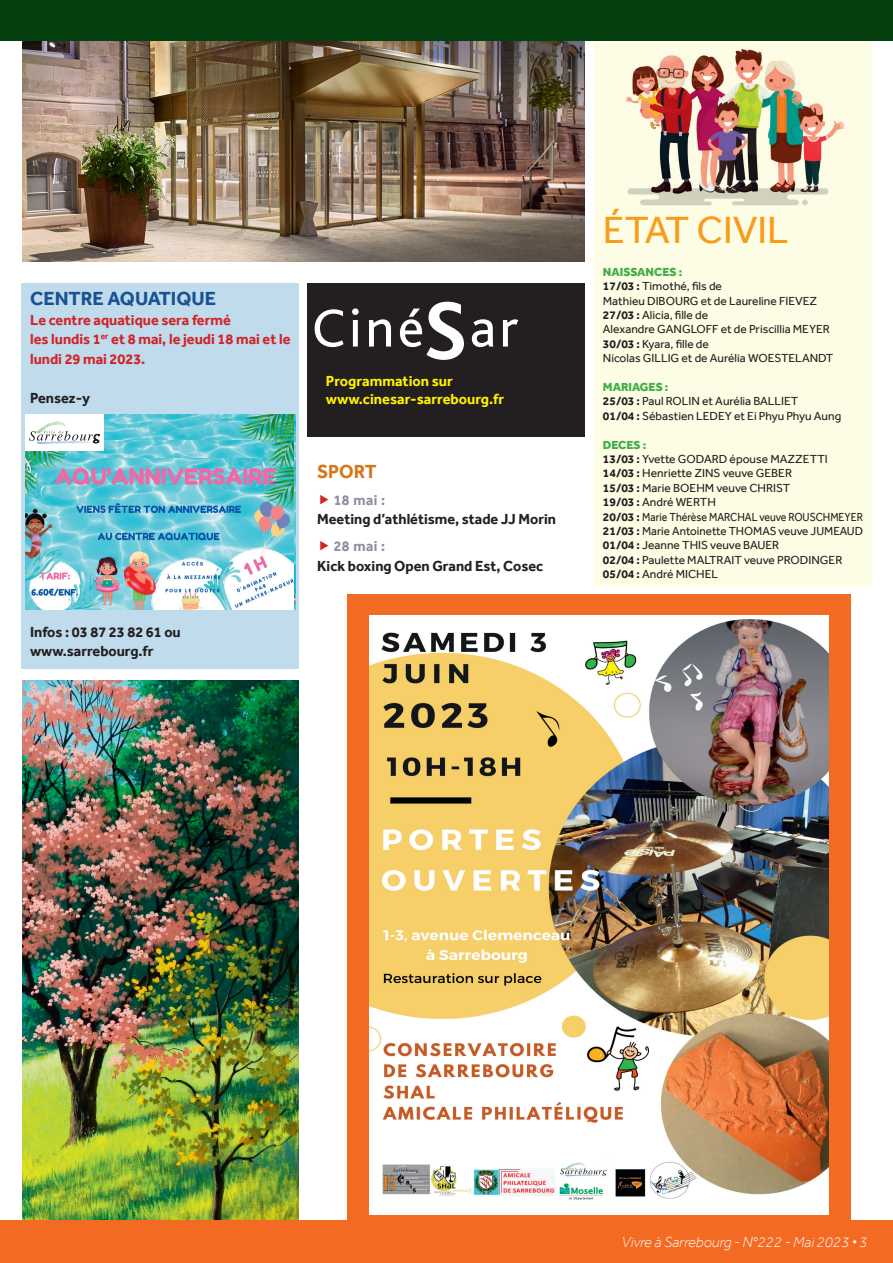
<style>
.page{position:relative;width:893px;height:1263px;background:#fff}
.page>*{position:absolute;margin:0;border:0;box-sizing:border-box;transform-origin:0 0}
.t1{font:39px "Effra";color:#f89c1c}
.t2{font:700 19.5px "Effra";color:#195192}
.t3{font:700 19.5px "Effra";color:#d6761c}
.t4{font:700 15px/19.5px "Effra";color:#231f20}
.t5{font:700 15px/19.5px "Effra";color:#d1232a}
.t6{font:700 15px/18px "Effra";color:#fff101}
.t7{font:italic 300 15px "Effra";color:#fff}
.t8{font:700 15px "Effra";letter-spacing:.04em;color:#8a8f9d;scale:.94 1}
.t9{font:12px/14.4px "Effra";color:#231f20}
.s1{font-weight:800;color:#40ae49}
.s2{font-weight:700}
</style>
<div class="page">
<div style="left:347px;top:594px;width:503px;height:669px;background:#f36a23"></div>
<img style="left:23px;top:681px;width:275px;height:540px">
<div style="left:21px;top:284px;width:278px;height:385px;background:#bfdbec"></div>
<img style="left:594px;top:40px;width:277px;height:169px">
<img style="left:23px;top:40px;width:561px;height:222px">
<div style="left:0;top:0;width:893px;height:40px;background:#074010"></div>
<div style="left:0;top:1221px;width:893px;height:42px;background:#f36a23"></div>
<div style="left:308px;top:284px;width:277px;height:153px;background:#231f20"></div>
<div style="left:594px;top:209px;width:278px;height:378px;background:#fdfce4"></div>
<svg style="left:315px;top:309px;width:29px;height:38px"></svg>
<svg style="left:352px;top:308px;width:7px;height:39px"></svg>
<svg style="left:369px;top:319px;width:22px;height:28px"></svg>
<svg style="left:472px;top:319px;width:21px;height:28px"></svg>
<svg style="left:503px;top:319px;width:15px;height:28px"></svg>
<svg style="left:400px;top:302px;width:64px;height:58px"></svg>
<img style="left:293px;top:575px;width:2px;height:32px">
<img style="left:25px;top:415px;width:268px;height:194px">
<img style="left:25px;top:451px;width:11px;height:24px">
<img style="left:66px;top:440px;width:198px;height:17px">
<div style="left:25px;top:414px;width:78px;height:37px;background:#fff"></div>
<svg style="left:29px;top:421px;width:70px;height:24px"></svg>
<img style="left:369px;top:615px;width:460px;height:599px">
<h2 class="t2" style="left:30px;top:287px;width:187px">CENTRE AQUATIQUE</h2>
<p class="t5" style="left:30px;top:310px;width:262px">Le centre aquatique sera fermé<br>les lundis 1<sup>er</sup> et 8 mai, le jeudi 18 mai et le lundi 29 mai 2023.</p>
<p class="t4" style="left:30px;top:388px;width:62px">Pensez-y</p>
<p class="t4" style="left:30px;top:622px;width:152px">Infos : 03 87 23 82 61 ou www.sarrebourg.fr</p>
<p class="t6" style="left:326px;top:372px;width:180px">Programmation sur www.cinesar-sarrebourg.fr</p>
<h2 class="t3" style="left:317px;top:459px;width:61px">SPORT</h2>
<p class="t8" style="left:334px;top:491px;width:56px">18 mai :</p>
<p class="t4" style="left:317px;top:509px;width:240px">Meeting d’athlétisme, stade JJ Morin</p>
<p class="t8" style="left:334px;top:537px;width:56px">28 mai :</p>
<p class="t4" style="left:317px;top:556px;width:228px">Kick boxing Open Grand Est, Cosec</p>
<h1 class="t1" style="left:603px;top:207px;width:187px">ÉTAT CIVIL</h1>
<p class="t9" style="left:603px;top:264px;width:232px"><span class="s1">NAISSANCES :<br></span><span class="s2">17/03 :</span> Timothé, fils de<br>Mathieu DIBOURG et de Laureline FIEVEZ<br><span class="s2">27/03 :</span> Alicia, fille de<br>Alexandre GANGLOFF et de Priscillia MEYER<br><span class="s2">30/03 :</span> Kyara, fille de<br>Nicolas GILLIG et de Aurélia WOESTELANDT</p>
<p class="t9" style="left:603px;top:380px;width:240px"><span class="s1">MARIAGES :<br></span><span class="s2">25/03 :</span> Paul ROLIN et Aurélia BALLIET<br><span class="s2">01/04 :</span> Sébastien LEDEY et Ei Phyu Phyu Aung</p>
<p class="t9" style="left:603px;top:437px;width:262px"><span class="s1">DECES :<br></span><span class="s2">13/03 :</span> Yvette GODARD épouse MAZZETTI<br><span class="s2">14/03 :</span> Henriette ZINS veuve GEBER<br><span class="s2">15/03 :</span> Marie BOEHM veuve CHRIST<br><span class="s2">19/03 :</span> André WERTH<br><span class="s2">20/03 :</span> Marie Thérèse MARCHAL veuve ROUSCHMEYER<br><span class="s2">21/03 :</span> Marie Antoinette THOMAS veuve JUMEAUD<br><span class="s2">01/04 :</span> Jeanne THIS veuve BAUER<br><span class="s2">02/04 :</span> Paulette MALTRAIT veuve PRODINGER<br><span class="s2">05/04 :</span> André MICHEL</p>
<p class="t7" style="left:622px;top:1233px;width:247px">Vivre à Sarrebourg - N°222 - Mai 2023 • 3</p>
</div>
